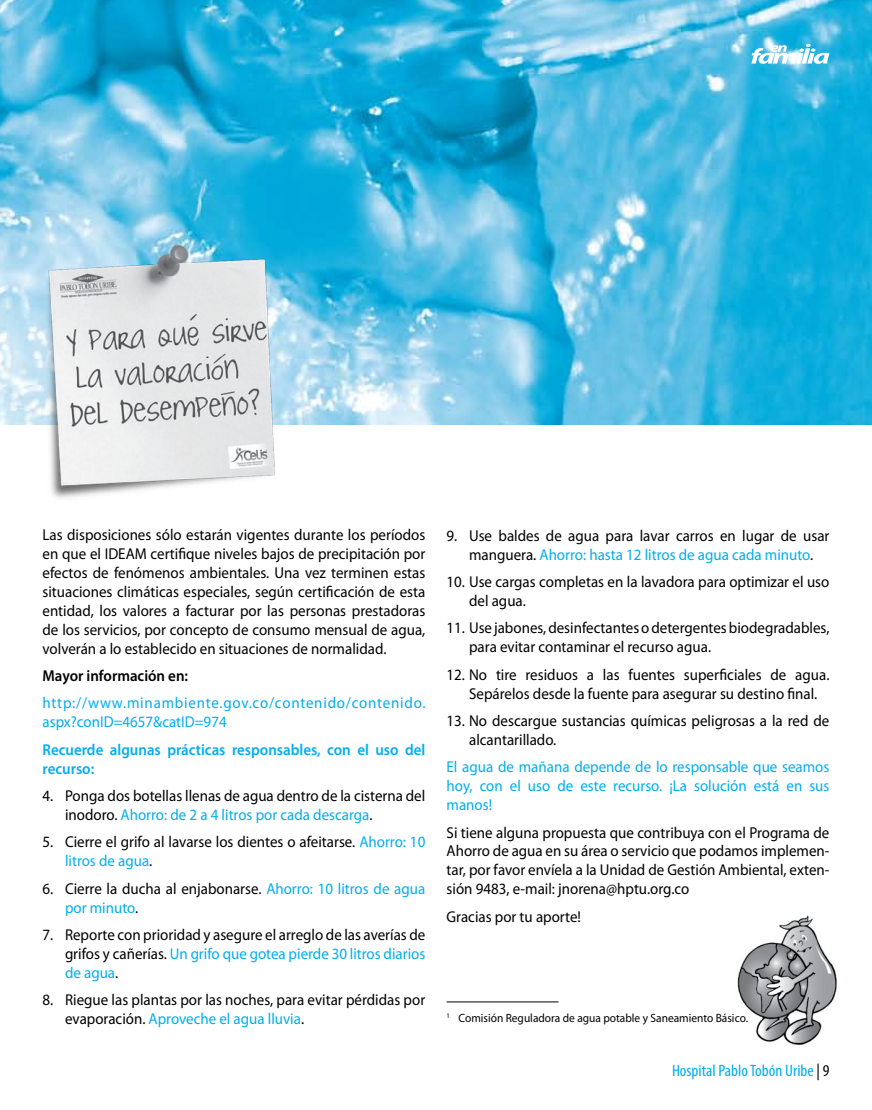
<style>
.page{position:relative;width:872px;height:1110px;background:#fff}
.page>*{position:absolute;margin:0;border:0;box-sizing:border-box;transform-origin:0 0}
.t1{font:condensed 16.5px "Myriad Pro";color:#00aeef;scale:1.05 1}
.t2{font:15.75px/18.9px "Myriad Pro";color:#000;scale:.95 1}
.t3{font:15.75px/18.9px "Myriad Pro";color:#00aeef;text-align:justify;scale:.95 1}
.t4{font:600 15.75px/27.5px "Myriad Pro";color:#00aeef;scale:.95 1}
.t5{font:15.75px/27.5px "Myriad Pro";letter-spacing:.05em;color:#00aeef;scale:.95 1}
.t6{font:12px "Myriad Pro";color:#000;scale:.95 1}
.s1{font-weight:600;color:#000}
.s2{font-weight:400}
.s3{color:#00aeef}
.s4{color:#000}
</style>
<div class="page">
<img style="left:0;top:0;width:872px;height:425px">
<svg style="left:751px;top:44px;width:78px;height:20px"></svg>
<img style="left:737px;top:915px;width:100px;height:130px">
<hr style="left:446px;top:1001px;width:112px;height:1px;background:#000">
<img style="left:38px;top:243px;width:244px;height:256px">
<p class="t2" style="left:43px;top:525px;width:404px;text-align:justify">Las disposiciones sólo estarán vigentes durante los períodos en que el IDEAM certifique niveles bajos de precipitación por efectos de fenómenos ambientales. Una vez terminen estas situaciones climáticas especiales, según certificación de esta entidad, los valores a facturar por las personas prestadoras de los servicios, por concepto de consumo mensual de agua, volverán a lo establecido en situaciones de normalidad.</p>
<p class="t5" style="left:43px;top:662px;width:404px"><span class="s1">Mayor información en: </span>http://www.minambiente.gov.co/contenido/contenido.</p>
<p class="t4" style="left:43px;top:708px;width:404px"><span class="s2">aspx?conID=4657&amp;catID=974<br></span>Recuerde algunas prácticas responsables, con el uso del</p>
<p class="t4" style="left:43px;top:754px;width:56px">recurso:</p>
<p class="t2" style="left:65px;top:786px;width:381px;text-indent:-23px">4. Ponga dos botellas llenas de agua dentro de la cisterna del inodoro. <span class="s3">Ahorro: de 2 a 4 litros por cada descarga</span>.</p>
<p class="t2" style="left:65px;top:832px;width:381px;text-indent:-22px">5. Cierre el grifo al lavarse los dientes o afeitarse. <span class="s3">Ahorro: 10 litros de agua</span>.</p>
<p class="t2" style="left:65px;top:879px;width:381px;text-indent:-23px">6. Cierre la ducha al enjabonarse. <span class="s3">Ahorro: 10 litros de agua por minuto</span>.</p>
<p class="t2" style="left:65px;top:925px;width:381px;text-align:justify;text-indent:-23px">7. Reporte con prioridad y asegure el arreglo de las averías de grifos y cañerías. <span class="s3">Un grifo que gotea pierde 30 litros diarios de agua</span>.</p>
<p class="t2" style="left:65px;top:990px;width:381px;text-indent:-23px">8. Riegue las plantas por las noches, para evitar pérdidas por evaporación. <span class="s3">Aproveche el agua lluvia</span>.</p>
<p class="t2" style="left:446px;top:526px;width:404px;text-align:center">9. Use baldes de agua para lavar carros en lugar de usar manguera. <span class="s3">Ahorro: hasta 12 litros de agua cada minuto</span>.</p>
<p class="t2" style="left:469px;top:572px;width:381px;text-indent:-23px">10. Use cargas completas en la lavadora para optimizar el uso del agua.</p>
<p class="t2" style="left:469px;top:618px;width:381px;text-indent:-23px">11. Use jabones, desinfectantes o detergentes biodegradables, para evitar contaminar el recurso agua.</p>
<p class="t2" style="left:469px;top:665px;width:381px;text-indent:-23px">12. No tire residuos a las fuentes superficiales de agua.<br>Sepárelos desde la fuente para asegurar su destino final.</p>
<p class="t2" style="left:469px;top:711px;width:381px;text-indent:-23px">13. No descargue sustancias químicas peligrosas a la red de alcantarillado.</p>
<p class="t3" style="left:446px;top:757px;width:404px">El agua de mañana depende de lo responsable que seamos hoy, con el uso de este recurso. ¡La solución está en sus manos!</p>
<p class="t2" style="left:446px;top:822px;width:404px;text-align:justify">Si tiene alguna propuesta que contribuya con el Programa de Ahorro de agua en su área o servicio que podamos implemen&shy;tar, por favor envíela a la Unidad de Gestión Ambiental, exten&shy;sión 9483, e-mail: jnorena@hptu.org.co</p>
<p class="t2" style="left:446px;top:907px;width:143px">Gracias por tu aporte!</p>
<p class="t6" style="left:446px;top:1010px;width:319px"><sup>1</sup> Comisión Reguladora de agua potable y Saneamiento Básico.</p>
<p class="t1" style="left:672px;top:1060px;width:151px">Hospital Pablo Tobón Uribe <span class="s4">| 9</span></p>
</div>
